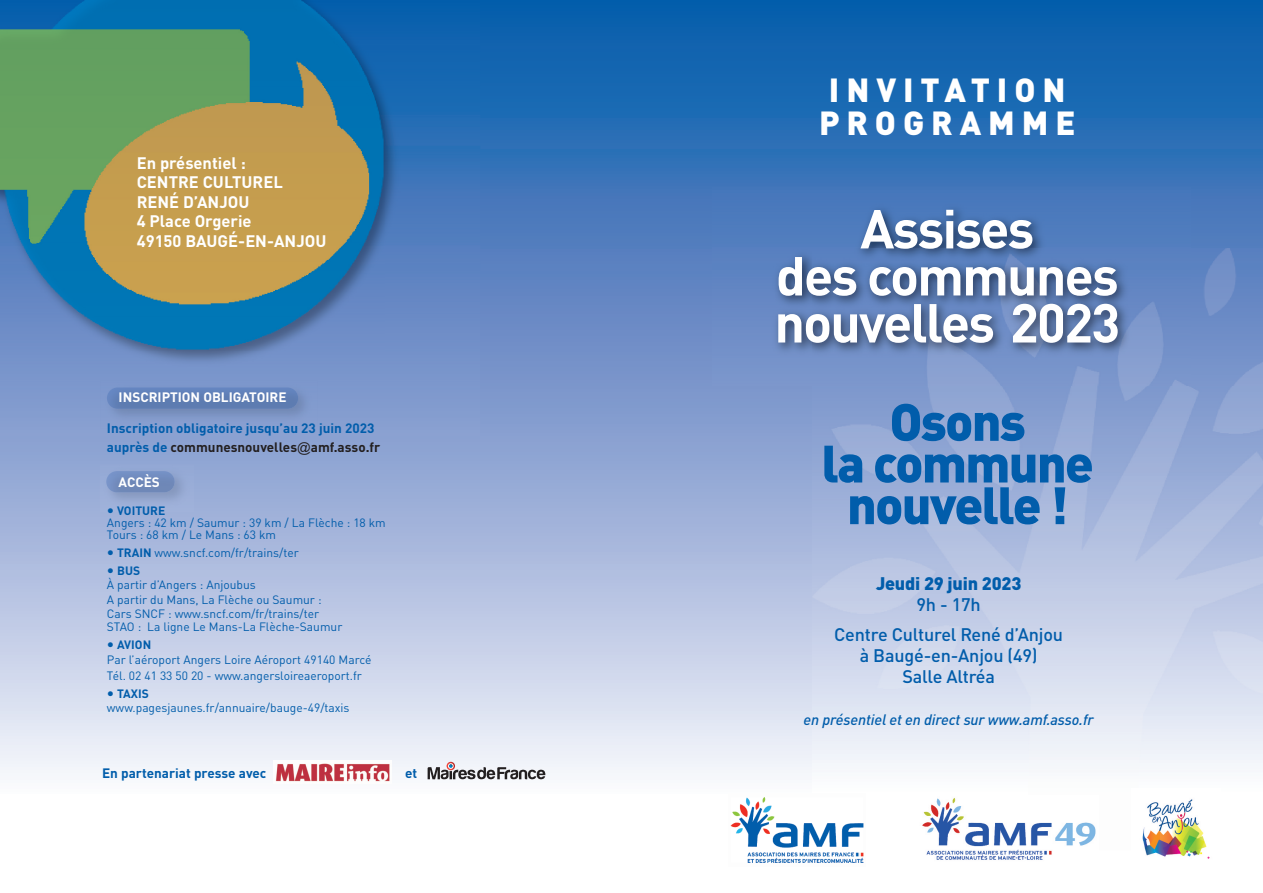
<style>
.page{position:relative;width:1263px;height:893px;background:#fff}
.page>*{position:absolute;margin:0;border:0;box-sizing:border-box;transform-origin:0 0}
.t1{font:700 54px/47.1px "DIN Pro";letter-spacing:-.035em;color:#fff;text-align:center}
.t2{font:900 51.75px/41.7px "DIN Pro";letter-spacing:-.035em;color:#015dab;text-align:center}
.t3{font:900 33px/33px "DIN Pro";letter-spacing:.21em;color:#fff}
.t4{font:500 18px/30px "DIN Pro";letter-spacing:-.01em;color:#015dab;text-align:center}
.t5{font:900 18px "DIN Pro";letter-spacing:-.01em;color:#015dab}
.t6{font:700 16.5px/19.5px "DIN Pro";color:#fff}
.t7{font:italic 500 15px "DIN Pro";letter-spacing:-.01em;color:#015dab}
.t8{font:700 13.5px/19.5px "DIN Pro";color:#015dab}
.t9{font:700 13.5px "DIN Pro";color:#fff}
.t10{font:12px/14.2px "DIN Pro";color:#015dab}
.s1{color:#231f20}
.s2{font-family:"Arial";font-weight:400;color:#231f20}
.s3{font-weight:700;font-size:15px}
.s4{font-weight:700}
</style>
<div class="page">
<div style="left:0;top:0;width:1263px;height:793px;background:linear-gradient(to bottom,#0351a6,#f7edf8)"></div>
<img style="left:813px;top:385px;width:450px;height:408px">
<img style="left:1191px;top:248px;width:72px;height:137px">
<img style="left:273px;top:760px;width:118px;height:24px">
<img style="left:0;top:0;width:480px;height:437px">
<img style="left:0;top:0;width:384px;height:351px">
<img style="left:100px;top:381px;width:218px;height:48px">
<img style="left:107px;top:388px;width:191px;height:21px">
<img style="left:730px;top:797px;width:134px;height:66px">
<img style="left:1131px;top:789px;width:89px;height:70px">
<svg style="left:428px;top:762px;width:117px;height:17px"></svg>
<img style="left:100px;top:464px;width:94px;height:48px">
<img style="left:106px;top:471px;width:69px;height:21px">
<img style="left:922px;top:797px;width:174px;height:63px">
<img style="left:712px;top:187px;width:479px;height:198px">
<h3 class="t6" style="left:137px;top:155px;width:191px">En présentiel :<br>CENTRE CULTUREL<br>RENÉ D’ANJOU<br>4 Place Orgerie<br>49150 BAUGÉ-EN-ANJOU</h3>
<p class="t9" style="left:119px;top:392px;width:169px">INSCRIPTION OBLIGATOIRE</p>
<p class="t8" style="left:107px;top:420px;width:275px">Inscription obligatoire jusqu’au 23 juin 2023 auprès de <span class="s1">communesnouvelles</span><span class="s2">@</span><span class="s1">amf.asso.fr</span></p>
<p class="t9" style="left:119px;top:478px;width:43px">ACCÈS</p>
<p class="t10" style="left:107px;top:507px;width:280px;line-height:11.4px"><span class="s3">•</span> <span class="s4">VOITURE<br></span>Angers : 42 km / Saumur : 39 km / La Flèche : 18 km</p>
<p class="t10" style="left:107px;top:529px;width:171px">Tours : 68 km / Le Mans : 63 km</p>
<p class="t10" style="left:107px;top:547px;width:193px"><span class="s3">•</span> <span class="s4">TRAIN</span> www.sncf.com/fr/trains/ter</p>
<p class="t10" style="left:107px;top:565px;width:216px"><span class="s3">•</span> <span class="s4">BUS<br></span>À partir d’Angers : Anjoubus<br>A partir du Mans, La Flèche ou Saumur :<br>Cars SNCF : www.sncf.com/fr/trains/ter</p>
<p class="t10" style="left:107px;top:621px;width:237px">STAO : La ligne Le Mans-La Flèche-Saumur</p>
<p class="t10" style="left:107px;top:638px;width:266px;line-height:15.6px"><span class="s3">•</span> <span class="s4">AVION<br></span>Par l’aéroport Angers Loire Aéroport 49140 Marcé<br>Tél. 02 41 33 50 20 - www.angersloireaeroport.fr</p>
<p class="t10" style="left:107px;top:688px;width:244px"><span class="s3">•</span> <span class="s4">TAXIS </span>www.pagesjaunes.fr/annuaire/bauge-49/taxis</p>
<p class="t8" style="left:102px;top:764px;width:166px">En partenariat presse avec</p>
<p class="t8" style="left:405px;top:764px;width:14px">et</p>
<h3 class="t3" style="left:819px;top:76px;width:258px">INVITATION<br>PROGRAMME</h3>
<h1 class="t1" style="left:774px;top:211px;width:347px">Assises<br>des communes nouvelles 2023</h1>
<h2 class="t2" style="left:821px;top:406px;width:274px">Osons<br>la commune nouvelle !</h2>
<h3 class="t5" style="left:876px;top:577px;width:147px">Jeudi 29 juin 2023</h3>
<h3 class="t4" style="left:834px;top:591px;width:230px">9h - 17h<br>Centre Culturel René d’Anjou</h3>
<h3 class="t4" style="left:860px;top:647px;width:179px;line-height:21px">à Baugé-en-Anjou (49)<br>Salle Altréa</h3>
<p class="t7" style="left:803px;top:714px;width:292px">en présentiel et en direct sur www.amf.asso.fr</p>
</div>
